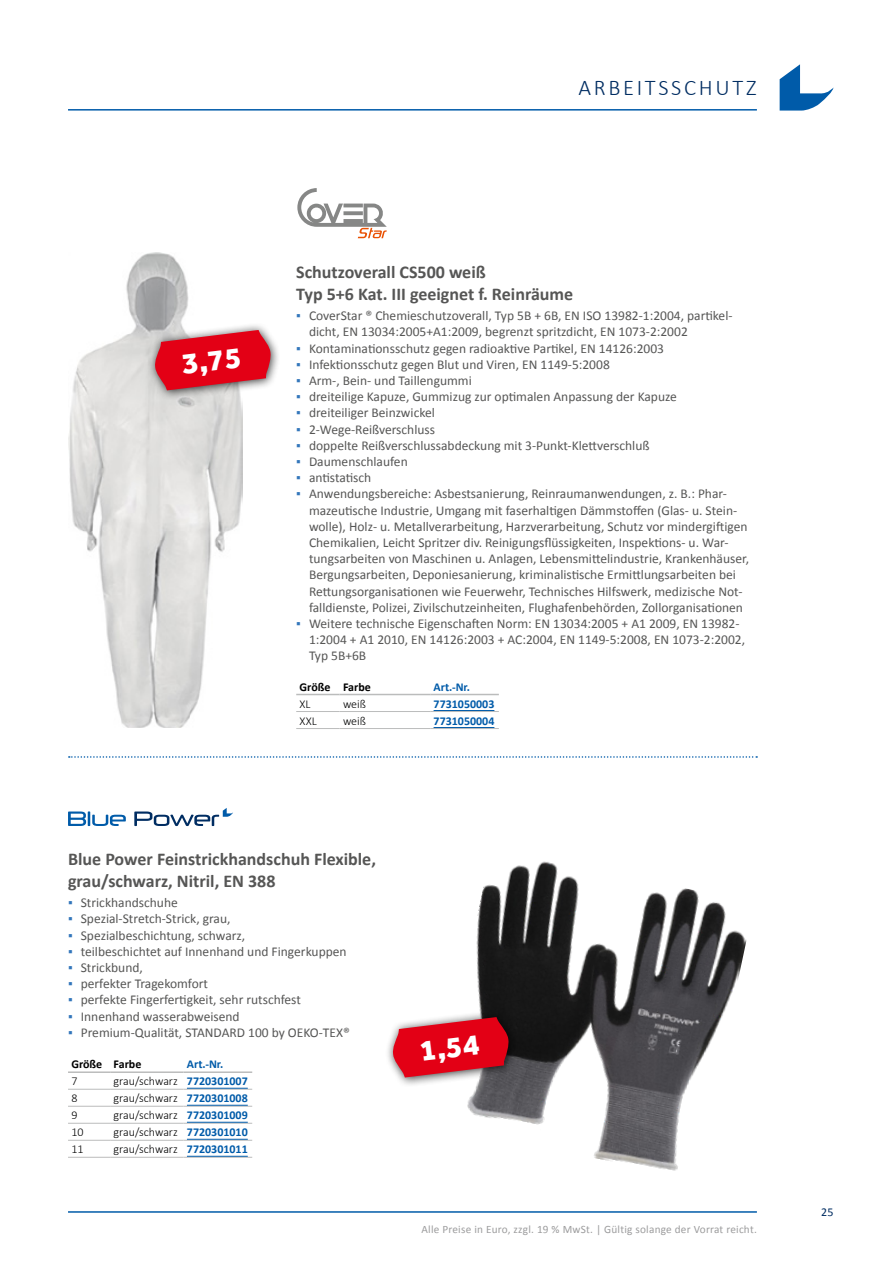
<style>
.page{position:relative;width:893px;height:1263px;background:#fff}
.page>*{position:absolute;margin:0;border:0;box-sizing:border-box;transform-origin:0 0}
.t1{font:800 30.45px "Effra";color:#fff}
.t2{font:300 22.5px "Calibri";letter-spacing:.12em;color:#002d62}
.t3{font:700 18px/21.6px "Calibri";color:#565655}
.t4{font:13.5px/16.2px "Calibri";color:#565655}
.t5{font:300 12px "Calibri";color:#000}
.t6{font:700 12px "Calibri";color:#005ba9}
.t7{font:700 12px "Calibri";color:#000}
.t8{font:12px "Calibri";color:#002d62}
.t9{font:11.25px "Calibri";letter-spacing:.02em;color:#9c9c9d}
.s1{color:#3276bb}
.s2{font-weight:700;color:#005ba9}
</style>
<div class="page">
<hr style="left:68px;top:1211px;width:689px;height:2px;background:#005ba9">
<svg style="left:780px;top:64px;width:54px;height:47px"></svg>
<hr style="left:68px;top:109px;width:689px;height:2px;background:#005ba9">
<svg style="left:297px;top:188px;width:90px;height:50px"></svg>
<hr style="left:296px;top:711px;width:44px;height:1px;background:#bbbcbc">
<hr style="left:430px;top:711px;width:69px;height:1px;background:#bbbcbc">
<hr style="left:296px;top:728px;width:44px;height:1px;background:#bbbcbc">
<hr style="left:340px;top:728px;width:90px;height:1px;background:#bbbcbc">
<hr style="left:430px;top:728px;width:69px;height:1px;background:#bbbcbc">
<svg style="left:339px;top:693px;width:92px;height:19px"></svg>
<hr style="left:296px;top:694px;width:44px;height:1px;background:#bbbcbc">
<hr style="left:340px;top:694px;width:90px;height:1px;background:#bbbcbc">
<hr style="left:430px;top:694px;width:69px;height:1px;background:#bbbcbc">
<hr style="left:434px;top:710px;width:60px;height:1px;background:#005ba9">
<hr style="left:434px;top:727px;width:60px;height:1px;background:#005ba9">
<img style="left:68px;top:252px;width:174px;height:476px">
<div style="left:147px;top:322px;width:134px;height:78px;background:#000;opacity:.77"></div>
<svg style="left:154px;top:330px;width:117px;height:60px;background:#da2e3e"></svg>
<svg style="left:69px;top:756px;width:688px;height:2px"></svg>
<svg style="left:134px;top:808px;width:99px;height:18px"></svg>
<svg style="left:68px;top:811px;width:58px;height:15px"></svg>
<hr style="left:68px;top:1089px;width:42px;height:1px;background:#bbbcbc">
<hr style="left:110px;top:1089px;width:74px;height:1px;background:#bbbcbc">
<hr style="left:184px;top:1089px;width:68px;height:1px;background:#bbbcbc">
<hr style="left:68px;top:1106px;width:42px;height:1px;background:#bbbcbc">
<hr style="left:110px;top:1106px;width:74px;height:1px;background:#bbbcbc">
<hr style="left:184px;top:1106px;width:68px;height:1px;background:#bbbcbc">
<hr style="left:68px;top:1123px;width:42px;height:1px;background:#bbbcbc">
<hr style="left:110px;top:1123px;width:74px;height:1px;background:#bbbcbc">
<hr style="left:184px;top:1123px;width:68px;height:1px;background:#bbbcbc">
<hr style="left:68px;top:1140px;width:42px;height:1px;background:#bbbcbc">
<hr style="left:110px;top:1140px;width:74px;height:1px;background:#bbbcbc">
<hr style="left:184px;top:1140px;width:68px;height:1px;background:#bbbcbc">
<hr style="left:68px;top:1157px;width:42px;height:1px;background:#bbbcbc">
<hr style="left:110px;top:1157px;width:74px;height:1px;background:#bbbcbc">
<hr style="left:184px;top:1157px;width:68px;height:1px;background:#bbbcbc">
<hr style="left:68px;top:1071px;width:42px;height:2px;background:#bbbcbc">
<hr style="left:110px;top:1071px;width:74px;height:2px;background:#bbbcbc">
<hr style="left:184px;top:1071px;width:68px;height:2px;background:#bbbcbc">
<hr style="left:187px;top:1088px;width:61px;height:1px;background:#005ba9">
<hr style="left:187px;top:1105px;width:61px;height:1px;background:#005ba9">
<hr style="left:187px;top:1122px;width:61px;height:1px;background:#005ba9">
<hr style="left:187px;top:1139px;width:61px;height:1px;background:#005ba9">
<hr style="left:187px;top:1156px;width:61px;height:1px;background:#005ba9">
<img style="left:467px;top:861px;width:280px;height:310px">
<div style="left:385px;top:1009px;width:134px;height:78px;background:#000;opacity:.77"></div>
<svg style="left:392px;top:1017px;width:117px;height:60px;background:#d32838"></svg>
<h2 class="t2" style="left:578px;top:73px;width:180px">ARBEITSSCHUTZ</h2>
<h1 class="t1" style="left:180px;top:346px;width:62px;rotate:-7deg">3,75</h1>
<h3 class="t3" style="left:296px;top:261px;width:278px">Schutzoverall CS500 weiß<br>Typ 5+6 Kat. III geeignet f. Reinräume</h3>
<p class="t4" style="left:309px;top:307px;width:425px;text-indent:-13px"><span class="s1">▪</span> CoverStar ® Chemieschutzoverall, Typ 5B + 6B, EN ISO 13982-1:2004, partikel&shy;dicht, EN 13034:2005+A1:2009, begrenzt spritzdicht, EN 1073-2:2002</p>
<p class="t4" style="left:296px;top:340px;width:369px"><span class="s1">▪</span> Kontaminationsschutz gegen radioaktive Partikel, EN 14126:2003</p>
<p class="t4" style="left:296px;top:356px;width:315px"><span class="s1">▪</span> Infektionsschutz gegen Blut und Viren, EN 1149-5:2008</p>
<p class="t4" style="left:296px;top:372px;width:177px"><span class="s1">▪</span> Arm-, Bein- und Taillengummi</p>
<p class="t4" style="left:296px;top:388px;width:382px"><span class="s1">▪</span> dreiteilige Kapuze, Gummizug zur optimalen Anpassung der Kapuze</p>
<p class="t4" style="left:296px;top:404px;width:140px"><span class="s1">▪</span> dreiteiliger Beinzwickel</p>
<p class="t4" style="left:296px;top:421px;width:140px"><span class="s1">▪</span> 2-Wege-Reißverschluss</p>
<p class="t4" style="left:296px;top:437px;width:355px"><span class="s1">▪</span> doppelte Reißverschlussabdeckung mit 3-Punkt-Klettverschluß</p>
<p class="t4" style="left:296px;top:453px;width:113px"><span class="s1">▪</span> Daumenschlaufen</p>
<p class="t4" style="left:296px;top:469px;width:77px"><span class="s1">▪</span> antistatisch</p>
<p class="t4" style="left:309px;top:485px;width:442px;text-indent:-13px"><span class="s1">▪</span> Anwendungsbereiche: Asbestsanierung, Reinraumanwendungen, z. B.: Phar&shy;mazeutische Industrie, Umgang mit faserhaltigen Dämmstoffen (Glas- u. Stein&shy;wolle), Holz- u. Metallverarbeitung, Harzverarbeitung, Schutz vor mindergiftigen Chemikalien, Leicht Spritzer div. Reinigungsflüssigkeiten, Inspektions- u. War&shy;tungsarbeiten von Maschinen u. Anlagen, Lebensmittelindustrie, Krankenhäuser, Bergungsarbeiten, Deponiesanierung, kriminalistische Ermittlungsarbeiten bei Rettungsorganisationen wie Feuerwehr, Technisches Hilfswerk, medizische Not&shy;falldienste, Polizei, Zivilschutzeinheiten, Flughafenbehörden, Zollorganisationen</p>
<p class="t4" style="left:309px;top:615px;width:438px;text-indent:-13px"><span class="s1">▪</span> Weitere technische Eigenschaften Norm: EN 13034:2005 + A1 2009, EN 13982-<br>1:2004 + A1 2010, EN 14126:2003 + AC:2004, EN 1149-5:2008, EN 1073-2:2002,<br>Typ 5B+6B</p>
<p class="t7" style="left:300px;top:678px;width:73px">Größe Farbe</p>
<p class="t6" style="left:434px;top:678px;width:38px">Art.-Nr.</p>
<p class="t5" style="left:300px;top:696px;width:13px">XL</p>
<p class="t5" style="left:343px;top:696px;width:24px">weiß</p>
<p class="t6" style="left:434px;top:695px;width:62px">7731050003</p>
<p class="t5" style="left:300px;top:713px;width:19px">XXL</p>
<p class="t5" style="left:343px;top:713px;width:24px">weiß</p>
<p class="t6" style="left:434px;top:712px;width:62px">7731050004</p>
<h3 class="t3" style="left:68px;top:848px;width:309px">Blue Power Feinstrickhandschuh Flexible, grau/schwarz, Nitril, EN 388</h3>
<p class="t4" style="left:68px;top:894px;width:111px"><span class="s1">▪</span> Strickhandschuhe</p>
<p class="t4" style="left:68px;top:910px;width:164px"><span class="s1">▪</span> Spezial-Stretch-Strick, grau,</p>
<p class="t4" style="left:68px;top:926px;width:179px"><span class="s1">▪</span> Spezialbeschichtung, schwarz,</p>
<p class="t4" style="left:68px;top:943px;width:280px"><span class="s1">▪</span> teilbeschichtet auf Innenhand und Fingerkuppen</p>
<p class="t4" style="left:68px;top:959px;width:76px"><span class="s1">▪</span> Strickbund,</p>
<p class="t4" style="left:68px;top:975px;width:141px"><span class="s1">▪</span> perfekter Tragekomfort</p>
<p class="t4" style="left:68px;top:991px;width:234px"><span class="s1">▪</span> perfekte Fingerfertigkeit, sehr rutschfest</p>
<p class="t4" style="left:68px;top:1007px;width:173px"><span class="s1">▪</span> Innenhand wasserabweisend</p>
<p class="t4" style="left:68px;top:1024px;width:283px"><span class="s1">▪</span> Premium-Qualität, STANDARD 100 by OEKO-TEX®</p>
<p class="t7" style="left:71px;top:1056px;width:72px">Größe Farbe</p>
<p class="t6" style="left:187px;top:1056px;width:38px">Art.-Nr.</p>
<p class="t5" style="left:71px;top:1074px;width:8px">7</p>
<p class="t5" style="left:114px;top:1074px;width:136px">grau/schwarz <span class="s2">7720301007</span></p>
<p class="t5" style="left:71px;top:1091px;width:8px">8</p>
<p class="t5" style="left:114px;top:1091px;width:136px">grau/schwarz <span class="s2">7720301008</span></p>
<p class="t5" style="left:71px;top:1108px;width:8px">9</p>
<p class="t5" style="left:114px;top:1108px;width:136px">grau/schwarz <span class="s2">7720301009</span></p>
<p class="t5" style="left:71px;top:1125px;width:14px">10</p>
<p class="t5" style="left:114px;top:1125px;width:136px">grau/schwarz <span class="s2">7720301010</span></p>
<p class="t5" style="left:71px;top:1142px;width:14px">11</p>
<p class="t5" style="left:114px;top:1142px;width:136px">grau/schwarz <span class="s2">7720301011</span></p>
<h1 class="t1" style="left:418px;top:1033px;width:62px;rotate:-7deg">1,54</h1>
<p class="t9" style="left:421px;top:1221px;width:337px">Alle Preise in Euro, zzgl. 19 % MwSt. | Gültig solange der Vorrat reicht.</p>
<p class="t8" style="left:821px;top:1204px;width:14px">25</p>
</div>
